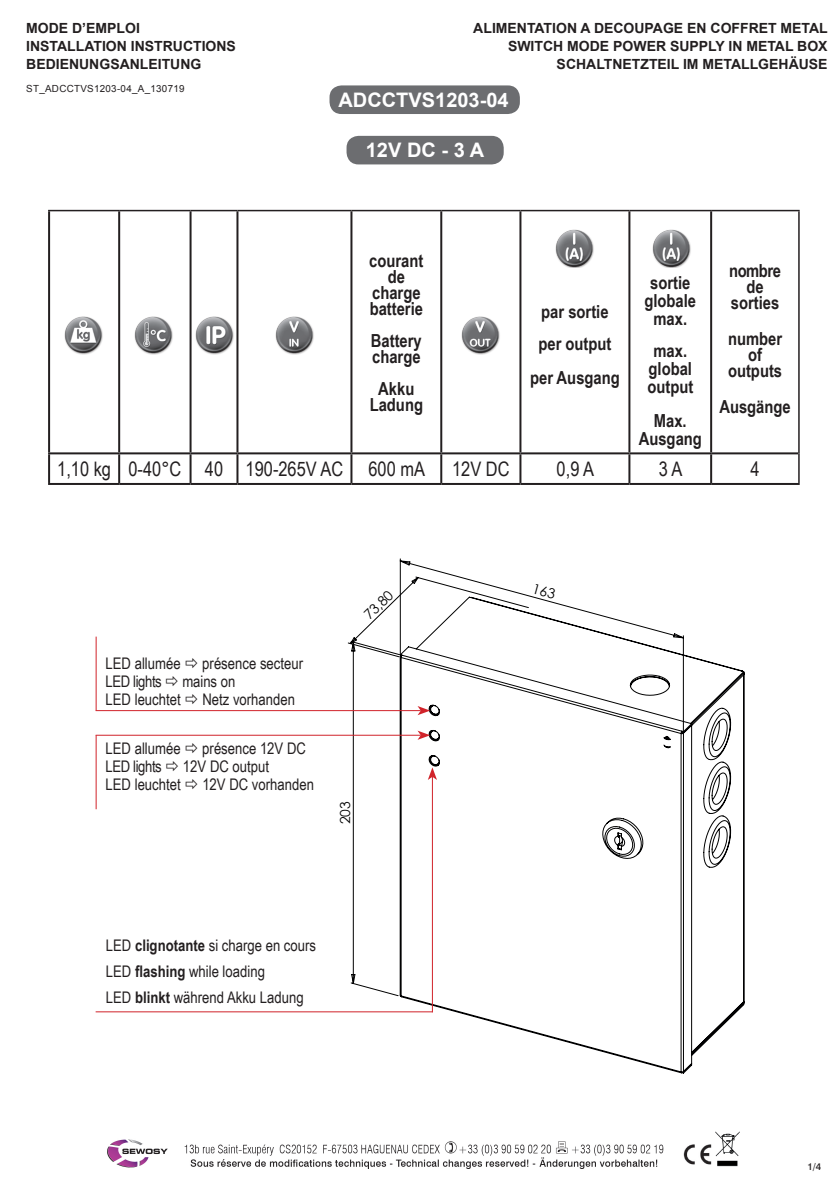
<style>
.page{position:relative;width:840px;height:1191px;background:#fff}
.page>*{position:absolute;margin:0;border:0;box-sizing:border-box;transform-origin:0 0}
.t1{font:20px "Arial Narrow";color:#231f20}
.t2{font:700 20px "Arial";color:#fff}
.t3{font:700 18px/16px "Arial Narrow";color:#231f20;text-align:center}
.t4{font:16px/26px "Arial Narrow";color:#231f20}
.t5{font:16px "Arial Narrow";letter-spacing:-.025em;color:#231f20}
.t6{font:700 14px/18px "Arial";color:#231f20}
.t7{font:13.8px "Century Gothic";color:#000001}
.t8{font:9.8px "Arial";letter-spacing:.03em;color:#231f20}
.t9{font:500 9.8px "Swiss 721 BT";color:#231f20}
.s1{font-weight:700}
</style>
<div class="page">
<svg style="left:399px;top:602px;width:345px;height:472px"></svg>
<img style="left:64px;top:316px;width:39px;height:38px">
<img style="left:134px;top:316px;width:39px;height:38px">
<img style="left:275px;top:316px;width:39px;height:38px">
<img style="left:461px;top:316px;width:39px;height:38px">
<img style="left:195px;top:316px;width:39px;height:38px">
<img style="left:555px;top:229px;width:39px;height:39px">
<img style="left:652px;top:229px;width:39px;height:39px">
<hr style="left:96px;top:710px;width:324px;height:1px;background:#d1232a">
<hr style="left:96px;top:636px;width:1px;height:74px;background:#d1232a">
<hr style="left:96px;top:734px;width:324px;height:1px;background:#d1232a">
<hr style="left:96px;top:735px;width:1px;height:74px;background:#d1232a">
<hr style="left:431px;top:777px;width:1px;height:235px;background:#d1232a">
<hr style="left:96px;top:1011px;width:336px;height:1px;background:#d1232a">
<div style="left:346px;top:136px;width:157px;height:28px;background:#6c6d70;border-radius:12px"></div>
<div style="left:329px;top:85px;width:190px;height:29px;background:#6c6d70;border-radius:12px"></div>
<hr style="left:48px;top:211px;width:2px;height:241px;background:#231f20">
<hr style="left:118px;top:211px;width:2px;height:241px;background:#231f20">
<hr style="left:189px;top:211px;width:2px;height:241px;background:#231f20">
<hr style="left:236px;top:211px;width:2px;height:241px;background:#231f20">
<hr style="left:350px;top:211px;width:2px;height:241px;background:#231f20">
<hr style="left:440px;top:211px;width:2px;height:241px;background:#231f20">
<hr style="left:519px;top:211px;width:2px;height:241px;background:#231f20">
<hr style="left:628px;top:211px;width:2px;height:241px;background:#231f20">
<hr style="left:709px;top:211px;width:2px;height:241px;background:#231f20">
<hr style="left:48px;top:452px;width:71px;height:2px;background:#231f20">
<hr style="left:48px;top:454px;width:2px;height:29px;background:#231f20">
<hr style="left:119px;top:452px;width:71px;height:2px;background:#231f20">
<hr style="left:118px;top:454px;width:2px;height:29px;background:#231f20">
<hr style="left:190px;top:452px;width:47px;height:2px;background:#231f20">
<hr style="left:189px;top:454px;width:2px;height:29px;background:#231f20">
<hr style="left:237px;top:452px;width:114px;height:2px;background:#231f20">
<hr style="left:236px;top:454px;width:2px;height:29px;background:#231f20">
<hr style="left:351px;top:452px;width:90px;height:2px;background:#231f20">
<hr style="left:350px;top:454px;width:2px;height:29px;background:#231f20">
<hr style="left:441px;top:452px;width:79px;height:2px;background:#231f20">
<hr style="left:440px;top:454px;width:2px;height:29px;background:#231f20">
<hr style="left:520px;top:452px;width:109px;height:2px;background:#231f20">
<hr style="left:519px;top:454px;width:2px;height:29px;background:#231f20">
<hr style="left:629px;top:452px;width:81px;height:2px;background:#231f20">
<hr style="left:628px;top:454px;width:2px;height:29px;background:#231f20">
<hr style="left:710px;top:452px;width:87px;height:2px;background:#231f20">
<hr style="left:709px;top:454px;width:2px;height:29px;background:#231f20">
<hr style="left:48px;top:483px;width:71px;height:2px;background:#231f20">
<hr style="left:119px;top:483px;width:71px;height:2px;background:#231f20">
<hr style="left:190px;top:483px;width:47px;height:2px;background:#231f20">
<hr style="left:237px;top:483px;width:114px;height:2px;background:#231f20">
<hr style="left:351px;top:483px;width:90px;height:2px;background:#231f20">
<hr style="left:441px;top:483px;width:79px;height:2px;background:#231f20">
<hr style="left:520px;top:483px;width:109px;height:2px;background:#231f20">
<hr style="left:629px;top:483px;width:81px;height:2px;background:#231f20">
<hr style="left:710px;top:483px;width:89px;height:2px;background:#231f20">
<hr style="left:48px;top:210px;width:71px;height:1px;background:#231f20">
<hr style="left:119px;top:210px;width:71px;height:1px;background:#231f20">
<hr style="left:190px;top:210px;width:47px;height:1px;background:#231f20">
<hr style="left:237px;top:210px;width:114px;height:1px;background:#231f20">
<hr style="left:351px;top:210px;width:90px;height:1px;background:#231f20">
<hr style="left:441px;top:210px;width:79px;height:1px;background:#231f20">
<hr style="left:520px;top:210px;width:109px;height:1px;background:#231f20">
<hr style="left:629px;top:210px;width:81px;height:1px;background:#231f20">
<hr style="left:710px;top:210px;width:89px;height:1px;background:#231f20">
<hr style="left:797px;top:211px;width:2px;height:242px;background:#231f20">
<hr style="left:797px;top:453px;width:2px;height:30px;background:#231f20">
<img style="left:107px;top:1131px;width:632px;height:38px">
<svg style="left:347px;top:576px;width:208px;height:420px"></svg>
<p class="t6" style="left:26px;top:19px;width:211px">MODE D’EMPLOI<br>INSTALLATION INSTRUCTIONS<br>BEDIENUNGSANLEITUNG</p>
<p class="t8" style="left:26px;top:82px;width:160px">ST_ADCCTVS1203-04_A_130719</p>
<p class="t6" style="left:473px;top:19px;width:356px;text-align:right">ALIMENTATION A DECOUPAGE EN COFFRET METAL<br>SWITCH MODE POWER SUPPLY IN METAL BOX<br>SCHALTNETZTEIL IM METALLGEHÄUSE</p>
<p class="t2" style="left:338px;top:86px;width:172px">ADCCTVS1203-04</p>
<p class="t2" style="left:365px;top:137px;width:120px">12V DC - 3 A</p>
<p class="t3" style="left:369px;top:251px;width:56px">courant de charge batterie</p>
<p class="t3" style="left:371px;top:331px;width:52px;text-align:left">Battery charge</p>
<p class="t3" style="left:369px;top:379px;width:55px">Akku<br>Ladung</p>
<p class="t3" style="left:538px;top:295px;width:74px;line-height:32px;text-align:left">par sortie per output</p>
<p class="t3" style="left:529px;top:369px;width:91px">per Ausgang</p>
<p class="t3" style="left:644px;top:273px;width:53px;line-height:18px">sortie globale max.</p>
<p class="t3" style="left:647px;top:341px;width:47px;line-height:18px">max. global output</p>
<p class="t3" style="left:638px;top:411px;width:65px;line-height:18px">Max.<br>Ausgang</p>
<p class="t3" style="left:728px;top:262px;width:53px">nombre de sorties</p>
<p class="t3" style="left:727px;top:330px;width:56px">number of outputs</p>
<p class="t3" style="left:719px;top:398px;width:73px">Ausgänge</p>
<p class="t1" style="left:57px;top:454px;width:287px">1,10 kg 0-40°C 40 190-265V AC</p>
<p class="t1" style="left:368px;top:454px;width:58px">600 mA</p>
<p class="t1" style="left:452px;top:454px;width:59px">12V DC</p>
<p class="t1" style="left:556px;top:454px;width:39px">0,9 A</p>
<p class="t1" style="left:658px;top:454px;width:25px">3 A</p>
<p class="t1" style="left:750px;top:454px;width:11px">4</p>
<p class="t4" style="left:105px;top:649px;width:77px">LED allumée</p>
<p class="t4" style="left:202px;top:649px;width:102px">présence secteur</p>
<p class="t5" style="left:105px;top:669px;width:58px">LED lights</p>
<p class="t4" style="left:182px;top:667px;width:54px">mains on</p>
<p class="t4" style="left:105px;top:685px;width:77px">LED leuchtet</p>
<p class="t4" style="left:202px;top:685px;width:94px">Netz vorhanden</p>
<p class="t4" style="left:105px;top:735px;width:77px">LED allumée</p>
<p class="t4" style="left:202px;top:735px;width:105px">présence 12V DC</p>
<p class="t5" style="left:105px;top:755px;width:58px">LED lights</p>
<p class="t4" style="left:183px;top:753px;width:88px">12V DC output</p>
<p class="t4" style="left:105px;top:771px;width:77px">LED leuchtet</p>
<p class="t4" style="left:202px;top:771px;width:113px">12V DC vorhanden</p>
<p class="t7" style="left:359px;top:610px;width:36px;rotate:-44deg">73,80</p>
<p class="t7" style="left:335px;top:824px;width:24px;rotate:-90deg">203</p>
<p class="t4" style="left:106px;top:931px;width:211px">LED <span class="s1">clignotante</span> si charge en cours<br>LED <span class="s1">flashing</span> while loading<br>LED <span class="s1">blinkt</span> während Akku Ladung</p>
<p class="t9" style="left:806px;top:1160px;width:15px">1/4</p>
</div>
